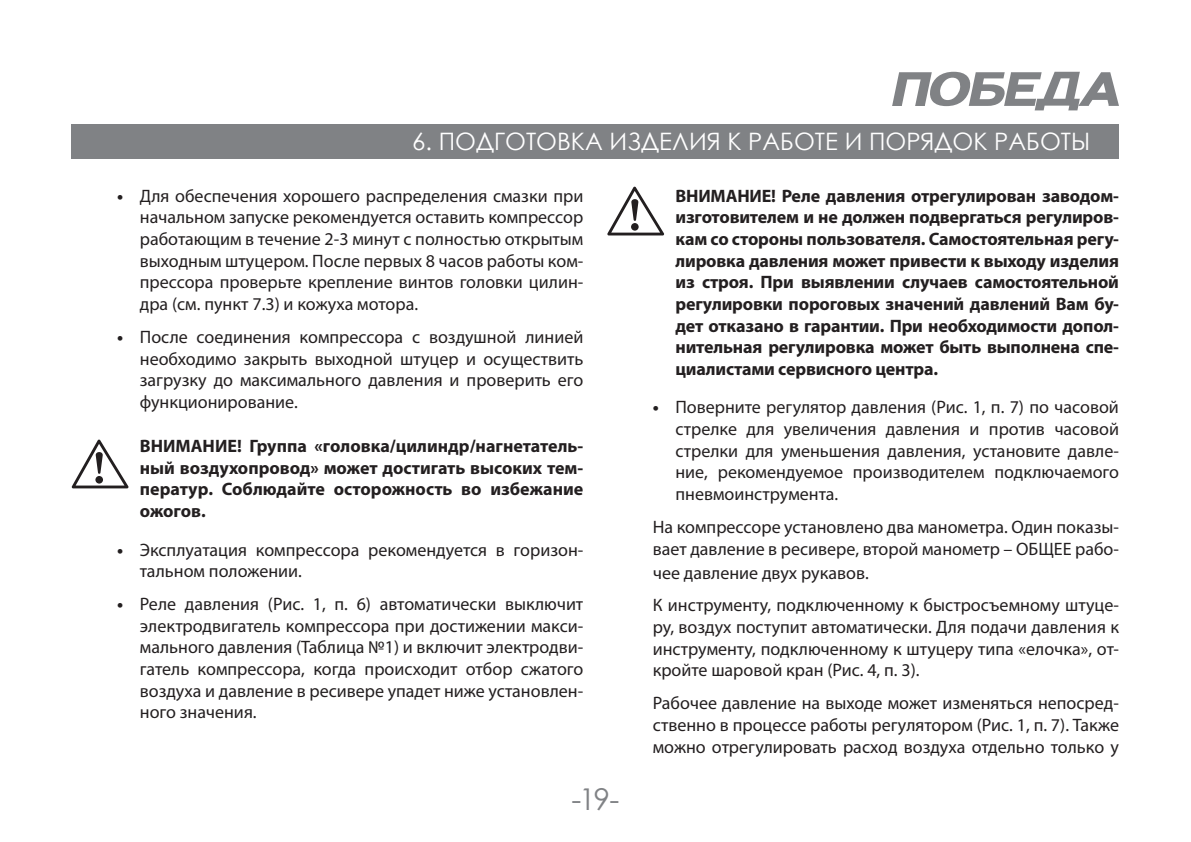
<style>
.page{position:relative;width:1191px;height:842px;background:#fff}
.page>*{position:absolute;margin:0;border:0;box-sizing:border-box;transform-origin:0 0}
.t1{font:30px "Century Gothic";color:#808285}
.t2{font:24px "Century Gothic";color:#fff}
.t3{font:18px/21.6px "Myriad Pro";color:#231f20;text-align:justify}
.t4{font:700 18px/21.6px "Myriad Pro";letter-spacing:-.01em;color:#231f20;text-align:justify}
.s1{font-weight:700}
</style>
<div class="page">
<svg style="left:892px;top:72px;width:226px;height:38px"></svg>
<div style="left:71px;top:124px;width:1047px;height:34px;background:#808285"></div>
<svg style="left:71px;top:439px;width:58px;height:49px"></svg>
<svg style="left:607px;top:186px;width:57px;height:49px"></svg>
<h2 class="t2" style="left:412px;top:125px;width:679px">6. ПОДГОТОВКА ИЗДЕЛИЯ К РАБОТЕ И ПОРЯДОК РАБОТЫ</h2>
<p class="t3" style="left:140px;top:186px;width:445px;text-indent:-23px"><span class="s1">•</span> Для обеспечения хорошего распределения смазки при начальном запуске рекомендуется оставить компрессор работающим в течение 2-3 минут с полностью открытым выходным штуцером. После первых 8 часов работы ком&shy;прессора проверьте крепление винтов головки цилин&shy;дра (см. пункт 7.3) и кожуха мотора.</p>
<p class="t3" style="left:140px;top:327px;width:445px;text-indent:-23px"><span class="s1">•</span> После соединения компрессора с воздушной линией необходимо закрыть выходной штуцер и осуществить загрузку до максимального давления и проверить его функционирование.</p>
<p class="t4" style="left:140px;top:435px;width:445px">ВНИМАНИЕ! Группа «головка/цилиндр/нагнетатель&shy;ный воздухопровод» может достигать высоких тем&shy;ператур. Соблюдайте осторожность во избежание ожогов.</p>
<p class="t3" style="left:140px;top:539px;width:445px;text-indent:-23px"><span class="s1">•</span> Эксплуатация компрессора рекомендуется в горизон&shy;тальном положении.</p>
<p class="t3" style="left:140px;top:594px;width:445px;text-indent:-23px"><span class="s1">•</span> Реле давления (Рис. 1, п. 6) автоматически выключит электродвигатель компрессора при достижении макси&shy;мального давления (Таблица №1) и включит электродви&shy;гатель компрессора, когда происходит отбор сжатого воздуха и давление в ресивере упадет ниже установлен&shy;ного значения.</p>
<p class="t4" style="left:675px;top:185px;width:445px">ВНИМАНИЕ! Реле давления отрегулирован заводом&shy;изготовителем и не должен подвергаться регулиров&shy;кам со стороны пользователя. Самостоятельная регу&shy;лировка давления может привести к выходу изделия из строя. При выявлении случаев самостоятельной регулировки пороговых значений давлений Вам бу&shy;дет отказано в гарантии. При необходимости допол&shy;нительная регулировка может быть выполнена спе&shy;циалистами сервисного центра.</p>
<p class="t3" style="left:675px;top:397px;width:445px;text-indent:-23px"><span class="s1">•</span> Поверните регулятор давления (Рис. 1, п. 7) по часовой стрелке для увеличения давления и против часовой стрелки для уменьшения давления, установите давле&shy;ние, рекомендуемое производителем подключаемого пневмоинструмента.</p>
<p class="t3" style="left:652px;top:516px;width:467px">На компрессоре установлено два манометра. Один показы&shy;вает давление в ресивере, второй манометр – ОБЩЕЕ рабо-</p>
<p class="t3" style="left:652px;top:556px;width:467px;line-height:33px">чее давление двух рукавов.<br>К инструменту, подключенному к быстросъемному штуце-</p>
<p class="t3" style="left:652px;top:616px;width:467px">ру, воздух поступит автоматически. Для подачи давления к инструменту, подключенному к штуцеру типа «елочка», от&shy;кройте шаровой кран (Рис. 4, п. 3).</p>
<p class="t3" style="left:652px;top:693px;width:467px">Рабочее давление на выходе может изменяться непосред&shy;ственно в процессе работы регулятором (Рис. 1, п. 7). Также можно отрегулировать расход воздуха отдельно только у</p>
<h1 class="t1" style="left:571px;top:781px;width:50px">-19-</h1>
</div>
